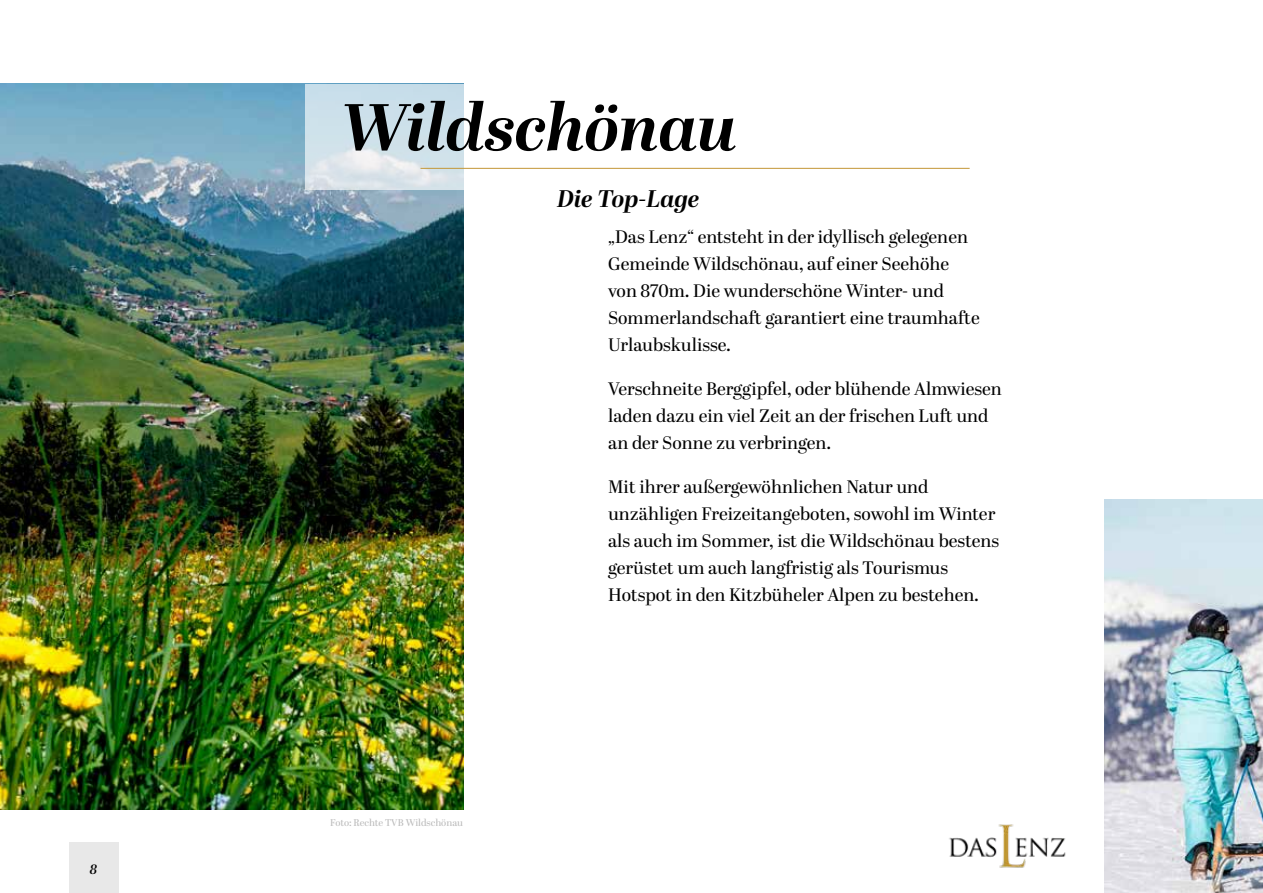
<style>
.page{position:relative;width:1263px;height:893px;background:#fff}
.page>*{position:absolute;margin:0;border:0;box-sizing:border-box;transform-origin:0 0}
.t1{font:italic 700 66px "Abril Display";color:#000}
.t2{font:italic 700 24px "Abril Display";color:#000}
.t3{font:18px/27px "Abril Display";color:#000}
.t4{font:italic 600 13.5px "Abril Display";color:#000}
.t5{font:9.75px "Abril Display";letter-spacing:-.005em;color:#bababa}
</style>
<div class="page">
<div style="left:69px;top:842px;width:50px;height:51px;background:#e8e8e8"></div>
<img style="left:0;top:84px;width:463px;height:725px">
<svg style="left:305px;top:84px;width:224px;height:105px;fill:#d2e2eb"></svg>
<hr style="left:420px;top:168px;width:550px;height:1px;background:#c39737">
<img style="left:949px;top:824px;width:117px;height:44px">
<img style="left:1105px;top:500px;width:158px;height:393px">
<p class="t4" style="left:90px;top:860px;width:9px">8</p>
<h1 class="t1" style="left:342px;top:81px;width:397px">Wildschönau</h1>
<h2 class="t2" style="left:557px;top:182px;width:144px">Die Top-Lage</h2>
<p class="t3" style="left:608px;top:224px;width:373px">„Das Lenz“ entsteht in der idyllisch gelegenen Gemeinde Wildschönau, auf einer Seehöhe von 870m. Die wunderschöne Winter- und Sommerlandschaft garantiert eine traumhafte Urlaubskulisse.</p>
<p class="t3" style="left:608px;top:376px;width:395px">Verschneite Berggipfel, oder blühende Almwiesen laden dazu ein viel Zeit an der frischen Luft und an der Sonne zu verbringen.</p>
<p class="t3" style="left:608px;top:474px;width:393px">Mit ihrer außergewöhnlichen Natur und unzähligen Freizeitangeboten, sowohl im Winter als auch im Sommer, ist die Wildschönau bestens gerüstet um auch langfristig als Tourismus Hotspot in den Kitzbüheler Alpen zu bestehen.</p>
<p class="t5" style="left:330px;top:816px;width:134px">Foto: Rechte TVB Wildschönau</p>
</div>
